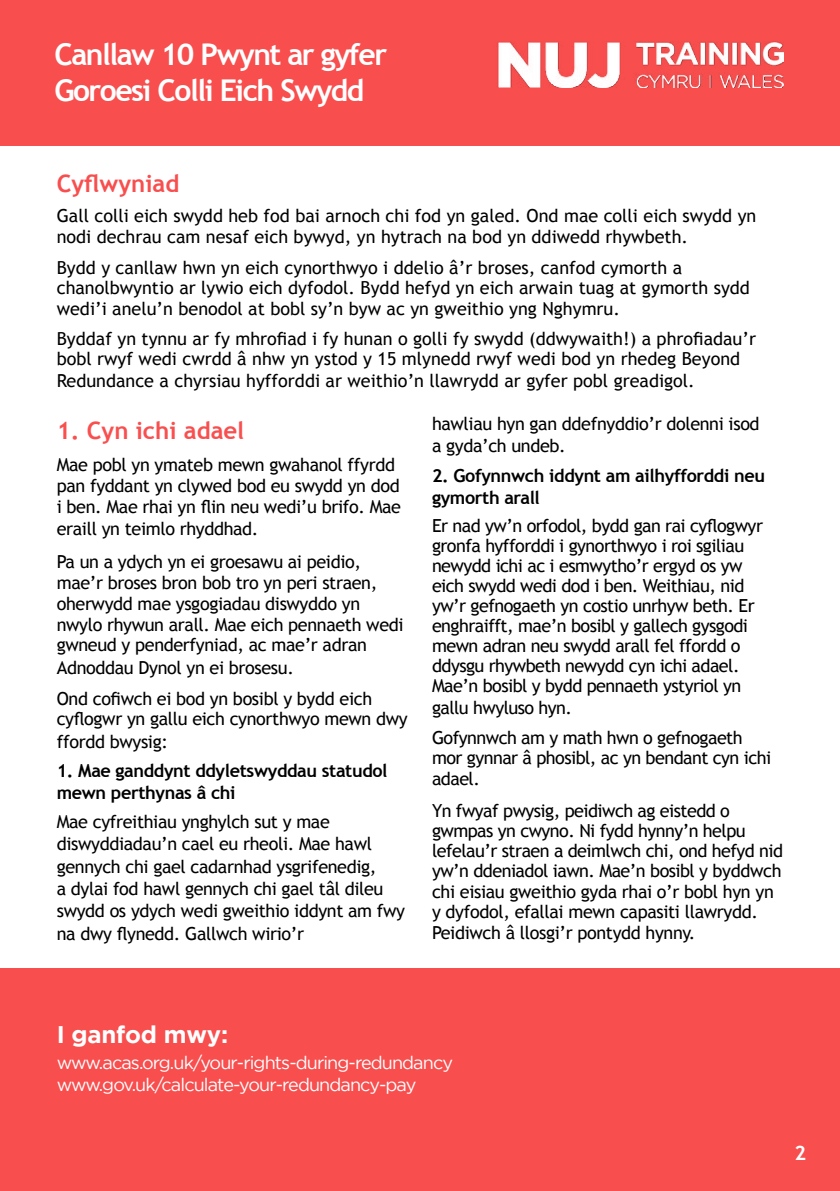
<style>
.page{position:relative;width:840px;height:1191px;background:#fff}
.page>*{position:absolute;margin:0;border:0;box-sizing:border-box;transform-origin:0 0}
.t1{font:700 30px/36px "Trebuchet MS";letter-spacing:-.05em;color:#fff}
.t2{font:700 24px "Trebuchet MS";color:#f94f4f}
.t3{font:700 24px "Gotham";letter-spacing:-.01em;color:#fff}
.t4{font:700 24px "Trebuchet MS";color:#f84e4e}
.t5{font:700 20px "Trebuchet MS";color:#fff}
.t6{font:18px/20.2px "Trebuchet MS";letter-spacing:-.02em;color:#000}
.t7{font:18px/20.8px "Trebuchet MS";color:#000}
.t8{font:700 18px/22.4px "Trebuchet MS";letter-spacing:-.02em;color:#000}
.t9{font:18px/21.6px "Gotham";letter-spacing:-.05em;color:#fff}
</style>
<div class="page">
<div style="left:0;top:968px;width:839px;height:223px;background:#f84e4e"></div>
<div style="left:0;top:0;width:839px;height:146px;background:#f84e4e"></div>
<img style="left:497px;top:41px;width:285px;height:47px">
<h1 class="t1" style="left:54px;top:36px;width:334px">Canllaw 10 Pwynt ar gyfer<br>Goroesi Colli Eich Swydd</h1>
<h2 class="t4" style="left:57px;top:168px;width:124px">Cyflwyniad</h2>
<p class="t7" style="left:57px;top:205px;width:700px;line-height:21.6px">Gall colli eich swydd heb fod bai arnoch chi fod yn galed. Ond mae colli eich swydd yn nodi dechrau cam nesaf eich bywyd, yn hytrach na bod yn ddiwedd rhywbeth.</p>
<p class="t7" style="left:57px;top:257px;width:694px">Bydd y canllaw hwn yn eich cynorthwyo i ddelio â’r broses, canfod cymorth a chanolbwyntio ar lywio eich dyfodol. Bydd hefyd yn eich arwain tuag at gymorth sydd wedi’i anelu’n benodol at bobl sy’n byw ac yn gweithio yng Nghymru.</p>
<p class="t7" style="left:57px;top:329px;width:700px">Byddaf yn tynnu ar fy mhrofiad i fy hunan o golli fy swydd (ddwywaith!) a phrofiadau’r bobl rwyf wedi cwrdd â nhw yn ystod y 15 mlynedd rwyf wedi bod yn rhedeg Beyond<br>Redundance a chyrsiau hyfforddi ar weithio’n llawrydd ar gyfer pobl greadigol.</p>
<h2 class="t2" style="left:57px;top:415px;width:189px">1. Cyn ichi adael</h2>
<p class="t6" style="left:57px;top:454px;width:345px;line-height:21.4px">Mae pobl yn ymateb mewn gwahanol ffyrdd pan fyddant yn clywed bod eu swydd yn dod i ben. Mae rhai yn flin neu wedi’u brifo. Mae eraill yn teimlo rhyddhad.</p>
<p class="t6" style="left:57px;top:551px;width:348px;line-height:21.2px">Pa un a ydych yn ei groesawu ai peidio, mae’r broses bron bob tro yn peri straen, oherwydd mae ysgogiadau diswyddo yn nwylo rhywun arall. Mae eich pennaeth wedi gwneud y penderfyniad, ac mae’r adran Adnoddau Dynol yn ei brosesu.</p>
<p class="t6" style="left:57px;top:687px;width:352px;line-height:21.6px">Ond cofiwch ei bod yn bosibl y bydd eich cyflogwr yn gallu eich cynorthwyo mewn dwy ffordd bwysig:</p>
<p class="t8" style="left:57px;top:759px;width:332px">1. Mae ganddynt ddyletswyddau statudol mewn perthynas â chi</p>
<p class="t6" style="left:57px;top:810px;width:350px;line-height:22.4px">Mae cyfreithiau ynghylch sut y mae diswyddiadau’n cael eu rheoli. Mae hawl gennych chi gael cadarnhad ysgrifenedig,<br>a dylai fod hawl gennych chi gael tâl dileu swydd os ydych wedi gweithio iddynt am fwy na dwy flynedd. Gallwch wirio’r</p>
<p class="t6" style="left:432px;top:413px;width:329px;line-height:21.6px">hawliau hyn gan ddefnyddio’r dolenni isod a gyda’ch undeb.</p>
<p class="t8" style="left:432px;top:465px;width:334px;line-height:21.6px">2. Gofynnwch iddynt am ailhyfforddi neu gymorth arall</p>
<p class="t6" style="left:432px;top:515px;width:332px">Er nad yw’n orfodol, bydd gan rai cyflogwyr gronfa hyfforddi i gynorthwyo i roi sgiliau newydd ichi ac i esmwytho’r ergyd os yw eich swydd wedi dod i ben. Weithiau, nid yw’r gefnogaeth yn costio unrhyw beth. Er enghraifft, mae’n bosibl y gallech gysgodi mewn adran neu swydd arall fel ffordd o ddysgu rhywbeth newydd cyn ichi adael.<br>Mae’n bosibl y bydd pennaeth ystyriol yn gallu hwyluso hyn.</p>
<p class="t6" style="left:432px;top:727px;width:340px;line-height:20.8px">Gofynnwch am y math hwn o gefnogaeth mor gynnar â phosibl, ac yn bendant cyn ichi adael.</p>
<p class="t6" style="left:432px;top:801px;width:352px">Yn fwyaf pwysig, peidiwch ag eistedd o gwmpas yn cwyno. Ni fydd hynny’n helpu lefelau’r straen a deimlwch chi, ond hefyd nid yw’n ddeniadol iawn. Mae’n bosibl y byddwch chi eisiau gweithio gyda rhai o’r bobl hyn yn y dyfodol, efallai mewn capasiti llawrydd.<br>Peidiwch â llosgi’r pontydd hynny.</p>
<h2 class="t3" style="left:57px;top:1021px;width:173px">I ganfod mwy:</h2>
<p class="t9" style="left:57px;top:1052px;width:397px">www.acas.org.uk/your-rights-during-redundancy www.gov.uk/calculate-your-redundancy-pay</p>
<p class="t5" style="left:794px;top:1140px;width:13px">2</p>
</div>
